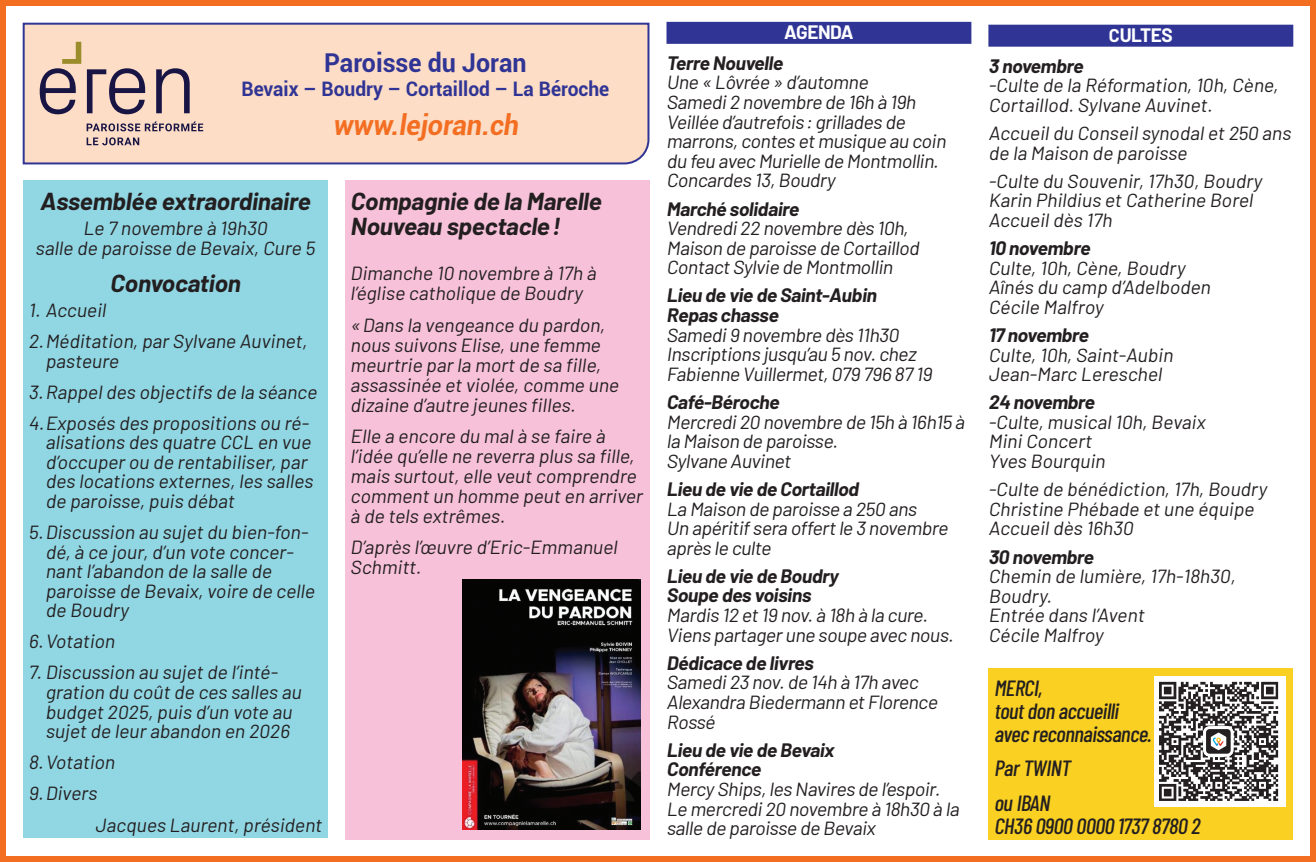
<style>
.page{position:relative;width:1316px;height:862px;background:#fff}
.page>*{position:absolute;margin:0;border:0;box-sizing:border-box;transform-origin:0 0}
.t1{font:700 28px "Roboto";color:#f36e21;scale:.96 1}
.t2{font:700 26px "Roboto";color:#303595;scale:.96 1}
.titre_aout_2023{font:700 24px/25px "Barlow";color:#231f20}
.texte_aout_2023{font:500 22px/23px "Barlow Condensed";color:#231f20}
.t3{font:700 20px "Roboto";color:#303595;scale:.96 1}
.texte_aout_2023-2{font:19px/19.6px "Barlow";color:#231f20}
.Agenda{font:700 19px "Barlow";letter-spacing:-.02em;color:#fff}
.s1{font-weight:700}
.s2{font-size:18px}
</style>
<div class="page">
<div style="left:0;top:0;width:1315px;height:862px;border:6px solid #f36e21"></div>
<div style="left:23px;top:180px;width:304px;height:657px;background:#91d6e3"></div>
<div style="left:344px;top:180px;width:305px;height:659px;background:#f7c1d9"></div>
<div style="left:988px;top:668px;width:305px;height:171px;background:#fad022"></div>
<div style="left:1154px;top:676px;width:131px;height:130px;background:#fff"></div>
<svg style="left:1159px;top:682px;width:118px;height:119px"></svg>
<img style="left:463px;top:580px;width:177px;height:249px">
<div style="left:988px;top:25px;width:305px;height:22px;background:#303595"></div>
<div style="left:666px;top:22px;width:305px;height:22px;background:#303595"></div>
<div style="left:22px;top:22px;width:628px;height:143px;background:#fdddc6"></div>
<svg style="left:87px;top:137px;width:52px;height:8px"></svg>
<svg style="left:87px;top:121px;width:116px;height:10px"></svg>
<svg style="left:40px;top:42px;width:41px;height:72px"></svg>
<svg style="left:87px;top:68px;width:58px;height:46px"></svg>
<svg style="left:156px;top:68px;width:34px;height:45px"></svg>
<p class="t2" style="left:324px;top:44px;width:212px">Paroisse du Joran</p>
<p class="t3" style="left:241px;top:74px;width:385px">Bevaix – Boudry – Cortaillod – La Béroche</p>
<p class="t1" style="left:333px;top:105px;width:200px">www.lejoran.ch</p>
<p class="titre_aout_2023" style="left:40px;top:186px;width:276px">Assemblée extraordinaire</p>
<p class="texte_aout_2023-2" style="left:35px;top:217px;width:284px;text-align:center">Le 7 novembre à 19h30<br>salle de paroisse de Bevaix,Cure 5</p>
<p class="titre_aout_2023" style="left:110px;top:268px;width:136px">Convocation</p>
<p class="texte_aout_2023-2" style="left:28px;top:299px;width:82px">1. Accueil</p>
<p class="texte_aout_2023-2" style="left:45px;top:330px;width:267px;text-indent:-17px">2.Méditation,par Sylvane Auvinet, pasteure</p>
<p class="texte_aout_2023-2" style="left:28px;top:380px;width:293px">3.Rappeldes objectifs de la séance</p>
<p class="texte_aout_2023-2" style="left:45px;top:411px;width:272px;text-indent:-17px">4.Exposés des propositions ou ré&shy;alisations des quatre CCL en vue d’occuper ou de rentabiliser,par des locations externes,les salles de paroisse,puis débat</p>
<p class="texte_aout_2023-2" style="left:45px;top:521px;width:274px;text-indent:-17px">5.Discussion au sujet du bien-fon&shy;dé,à ce jour,d’un vote concer&shy;nant l’abandon de la salle de paroisse de Bevaix,voire de celle de Boudry</p>
<p class="texte_aout_2023-2" style="left:28px;top:630px;width:91px">6.Votation</p>
<p class="texte_aout_2023-2" style="left:45px;top:661px;width:261px;text-indent:-17px">7. Discussion au sujet de l’inté&shy;gration du coût de ces salles au budget 2025,puis d’un vote au sujet de leur abandon en 2026</p>
<p class="texte_aout_2023-2" style="left:28px;top:751px;width:91px">8.Votation</p>
<p class="texte_aout_2023-2" style="left:28px;top:782px;width:73px">9.Divers</p>
<p class="texte_aout_2023-2" style="left:95px;top:813px;width:232px">Jacques Laurent,président</p>
<p class="titre_aout_2023" style="left:350px;top:186px;width:257px">Compagnie de la Marelle<br>Nouveau spectacle!</p>
<p class="texte_aout_2023-2" style="left:350px;top:262px;width:251px">Dimanche 10 novembre à 17h à l’église catholique de Boudry</p>
<p class="texte_aout_2023-2" style="left:350px;top:313px;width:273px">«Dans la vengeance du pardon, nous suivons Elise,une femme meurtrie par la mort de sa fille, assassinée et violée,comme une dizaine d’autre jeunes filles.</p>
<p class="texte_aout_2023-2" style="left:350px;top:424px;width:297px">Elle a encore du malà se faire à l’idée qu’elle ne reverra plus sa fille, mais surtout,elle veut comprendre comment un homme peut en arriver à de tels extrêmes.</p>
<p class="texte_aout_2023-2" style="left:350px;top:536px;width:272px">D’après l’œuvre d’Eric-Emmanuel<br>Schmitt.</p>
<p class="Agenda" style="left:784px;top:18px;width:71px">AGENDA</p>
<p class="texte_aout_2023-2" style="left:666px;top:52px;width:284px"><span class="s1">Terre Nouvelle<br></span>Une « Lôvrée » d’automne<br>Samedi2 novembre de 16h à 19h<br>Veillée d’autrefois:grillades de marrons,contes etmusique au coin du feu avec Murielle de Montmollin.<br>Concardes 13,Boudry</p>
<p class="texte_aout_2023-2" style="left:666px;top:197px;width:258px"><span class="s1">Marché solidaire<br></span>Vendredi22 novembre dès 10h,<br>Maison de paroisse de Cortaillod<br>ContactSylvie de Montmollin</p>
<p class="texte_aout_2023-2" style="left:666px;top:284px;width:270px"><span class="s1">Lieu de vie de Saint-Aubin<br>Repas chasse<br></span>Samedi9 novembre dès 11h30<br>Inscriptions jusqu’au 5 nov.chez<br>Fabienne Vuillermet,079 796 87 19</p>
<p class="texte_aout_2023-2" style="left:666px;top:391px;width:303px"><span class="s1">Café-Béroche<br></span>Mercredi20 novembre de 15h à 16h15 à la Maison de paroisse.<br>Sylvane Auvinet</p>
<p class="texte_aout_2023-2" style="left:666px;top:478px;width:286px"><span class="s1">Lieu de vie de Cortaillod<br></span>La Maison de paroisse a 250 ans<br>Un apéritifsera offertle 3 novembre après le culte</p>
<p class="texte_aout_2023-2" style="left:666px;top:565px;width:292px"><span class="s1">Lieu de vie de Boudry<br>Soupe des voisins<br></span>Mardis 12 et19 nov.à 18h à la cure.<br>Viens partagerune soupe avec nous.</p>
<p class="texte_aout_2023-2" style="left:666px;top:651px;width:276px"><span class="s1">Dédicace de livres<br></span>Samedi23 nov.de 14h à 17h avec<br>Alexandra Biedermann etFlorence<br>Rossé</p>
<p class="texte_aout_2023-2" style="left:666px;top:738px;width:297px"><span class="s1">Lieu de vie de Bevaix<br>Conférence<br></span>Mercy Ships,les Navires de l’espoir.<br>Le mercredi20 novembre à 18h30 à la salle de paroisse de Bevaix</p>
<p class="Agenda" style="left:1108px;top:21px;width:66px"><span class="s2">C</span>ULTES</p>
<p class="texte_aout_2023-2" style="left:988px;top:55px;width:295px"><span class="s1">3 novembre<br></span>-Culte de la Réformation,10h,Cène,<br>Cortaillod.Sylvane Auvinet.</p>
<p class="texte_aout_2023-2" style="left:988px;top:122px;width:307px">Accueildu Conseilsynodalet 250 ans de la Maison de paroisse</p>
<p class="texte_aout_2023-2" style="left:988px;top:170px;width:278px">-Culte du Souvenir,17h30,Boudry<br>Karin Phildius et Catherine Borel<br>Accueildès 17h</p>
<p class="texte_aout_2023-2" style="left:988px;top:237px;width:227px"><span class="s1">10 novembre<br></span>Culte,10h,Cène,Boudry<br>Aînés du camp d’Adelboden<br>Cécile Malfroy</p>
<p class="texte_aout_2023-2" style="left:988px;top:324px;width:189px"><span class="s1">17 novembre<br></span>Culte,10h,Saint-Aubin<br>Jean-Marc Lereschel</p>
<p class="texte_aout_2023-2" style="left:988px;top:391px;width:222px"><span class="s1">24 novembre </span>-Culte,musical10h,Bevaix<br>MiniConcert<br>Yves Bourquin</p>
<p class="texte_aout_2023-2" style="left:988px;top:478px;width:283px">-Culte de bénédiction,17h,Boudry<br>Christine Phébade et une équipe<br>Accueildès 16h30</p>
<p class="texte_aout_2023-2" style="left:988px;top:545px;width:252px"><span class="s1">30 novembre<br></span>Chemin de lumière,17h-18h30,<br>Boudry.<br>Entrée dans l’Avent<br>Cécile Malfroy</p>
<p class="texte_aout_2023" style="left:994px;top:675px;width:163px">MERCI,<br>toutdon accueilli avec reconnaissance.</p>
<p class="texte_aout_2023" style="left:994px;top:755px;width:82px">ParTWINT</p>
<p class="texte_aout_2023" style="left:994px;top:789px;width:211px">ou IBAN<br>CH36 0900 0000 17378780 2</p>
</div>
